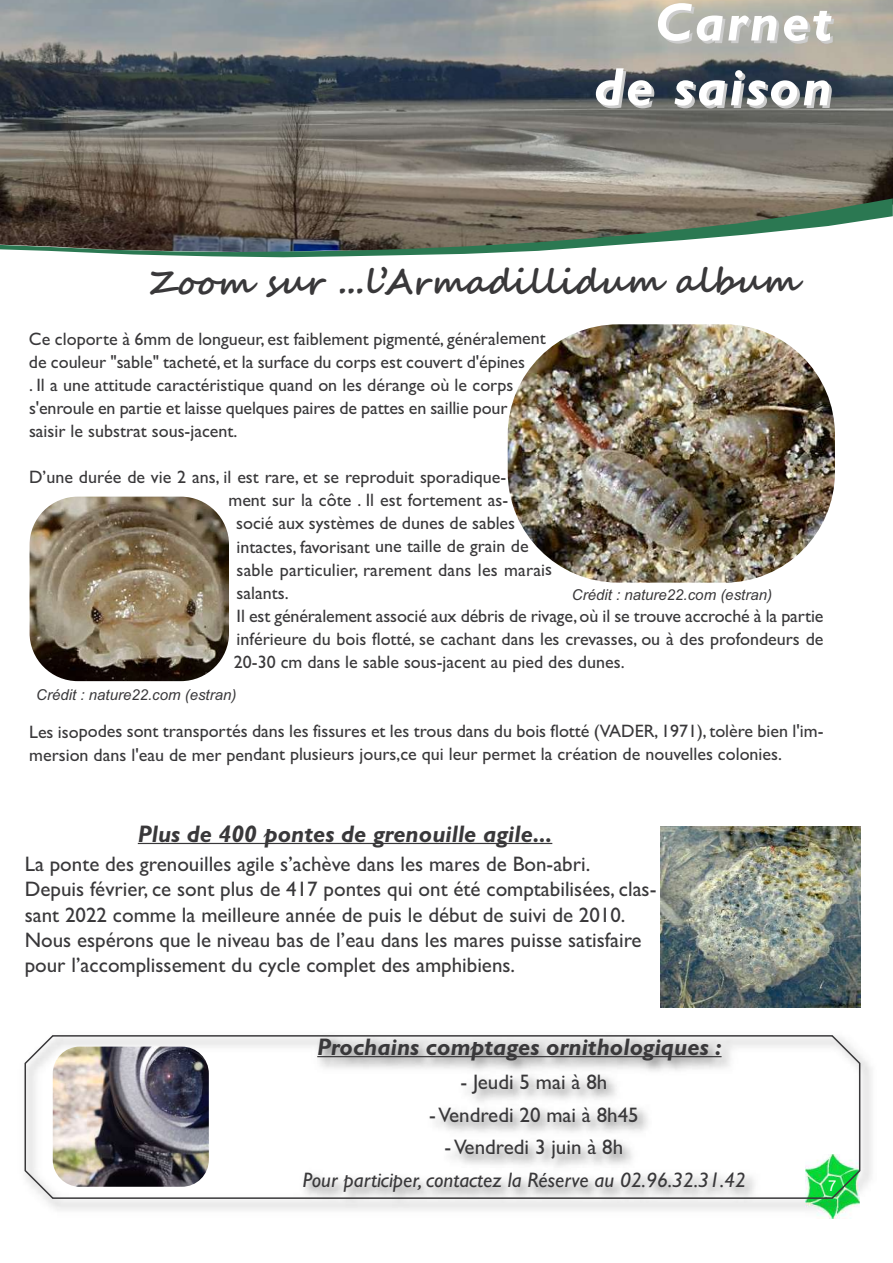
<style>
.page{position:relative;width:893px;height:1263px;background:#fff}
.page>*{position:absolute;margin:0;border:0;box-sizing:border-box;transform-origin:0 0}
.t1{font:italic 700 54px/64.8px "Gill Sans";letter-spacing:.05em;color:#fff;text-align:right}
.t2{font:700 34.5px "Segoe Script";color:#39383a}
.t3{font:italic 700 24px "Gill Sans";color:#39383a}
.t4{font:21px/25.2px "Gill Sans";color:#39383a;text-align:center}
.t5{font:italic 21px "Gill Sans";color:#39383a}
.t6{font:18px/23.1px "Gill Sans";color:#39383a}
.t7{font:italic 15px "Arial";color:#39383a}
.t8{font:15px "Arial";color:#fff}
</style>
<div class="page">
<img style="left:0;top:0;width:893px;height:198px">
<svg style="left:0;top:198px;width:893px;height:59px"></svg>
<img style="left:24px;top:1055px;width:848px;height:164px">
<img style="left:805px;top:1199px;width:55px;height:19px">
<svg style="left:25px;top:1035px;width:835px;height:164px"></svg>
<hr style="left:317px;top:1056px;width:405px;height:1px;background:#39383a">
<img style="left:508px;top:324px;width:327px;height:259px;border-radius:111px">
<img style="left:53px;top:1046px;width:156px;height:141px;border-radius:27px">
<img style="left:30px;top:497px;width:198px;height:184px;border-radius:48px">
<hr style="left:138px;top:843px;width:414px;height:1px;background:#39383a">
<img style="left:661px;top:826px;width:199px;height:182px">
<h1 class="t1" style="left:594px;top:-11px;width:239px">Carnet de saison</h1>
<h2 class="t2" style="left:148px;top:262px;width:652px">Zoom sur ...l’Armadillidum album</h2>
<p class="t6" style="left:29px;top:327px;width:518px">Ce cloporte à 6mm de longueur, est faiblement pigmenté, généralement de couleur "sable" tacheté, et la surface du corps est couvert d'épines<br>. Il a une attitude caractéristique quand on les dérange où le corps s'enroule en partie et laisse quelques paires de pattes en saillie pour saisir le substrat sous-jacent.</p>
<p class="t6" style="left:29px;top:465px;width:479px">D’une durée de vie 2 ans, il est rare, et se reproduit sporadique-</p>
<p class="t6" style="left:228px;top:488px;width:281px">ment sur la côte . Il est fortement as-</p>
<p class="t6" style="left:236px;top:512px;width:280px">socié aux systèmes de dunes de sables</p>
<p class="t6" style="left:237px;top:535px;width:294px">intactes, favorisant une taille de grain de</p>
<p class="t6" style="left:237px;top:558px;width:317px">sable particulier, rarement dans les marais</p>
<p class="t6" style="left:237px;top:581px;width:54px">salants.</p>
<p class="t6" style="left:237px;top:604px;width:588px">Il est généralement associé aux débris de rivage,où il se trouve accroché à la partie</p>
<p class="t6" style="left:237px;top:627px;width:588px">inférieure du bois flotté, se cachant dans les crevasses, ou à des profondeurs de</p>
<p class="t6" style="left:234px;top:650px;width:392px">20-30 cm dans le sable sous-jacent au pied des dunes.</p>
<p class="t7" style="left:572px;top:586px;width:202px">Crédit : nature22.com (estran)</p>
<p class="t7" style="left:36px;top:686px;width:202px">Crédit : nature22.com (estran)</p>
<p class="t6" style="left:29px;top:719px;width:796px">Les isopodes sont transportés dans les fissures et les trous dans du bois flotté (VADER, 1971),tolère bien l'im&shy;mersion dans l'eau de mer pendant plusieurs jours,ce qui leur permet la création de nouvelles colonies.</p>
<h3 class="t3" style="left:138px;top:819px;width:416px">Plus de 400 pontes de grenouille agile...</h3>
<p class="t4" style="left:25px;top:851px;width:633px;text-align:left">La ponte des grenouilles agile s’achève dans les mares de Bon-abri.<br>Depuis février, ce sont plus de 417 pontes qui ont été comptabilisées, clas&shy;sant 2022 comme la meilleure année de puis le début de suivi de 2010.<br>Nous espérons que le niveau bas de l’eau dans les mares puisse satisfaire pour l’accomplissement du cycle complet des amphibiens.</p>
<h3 class="t3" style="left:317px;top:1032px;width:406px">Prochains comptages ornithologiques :</h3>
<p class="t4" style="left:429px;top:1065px;width:211px;line-height:32.7px">- Jeudi 5 mai à 8h -Vendredi 20 mai à 8h45 -Vendredi 3 juin à 8h</p>
<p class="t5" style="left:303px;top:1167px;width:445px">Pour participer, contactez la Réserve au 02.96.32.31.42</p>
<p class="t8" style="left:828px;top:1177px;width:10px">7</p>
</div>
